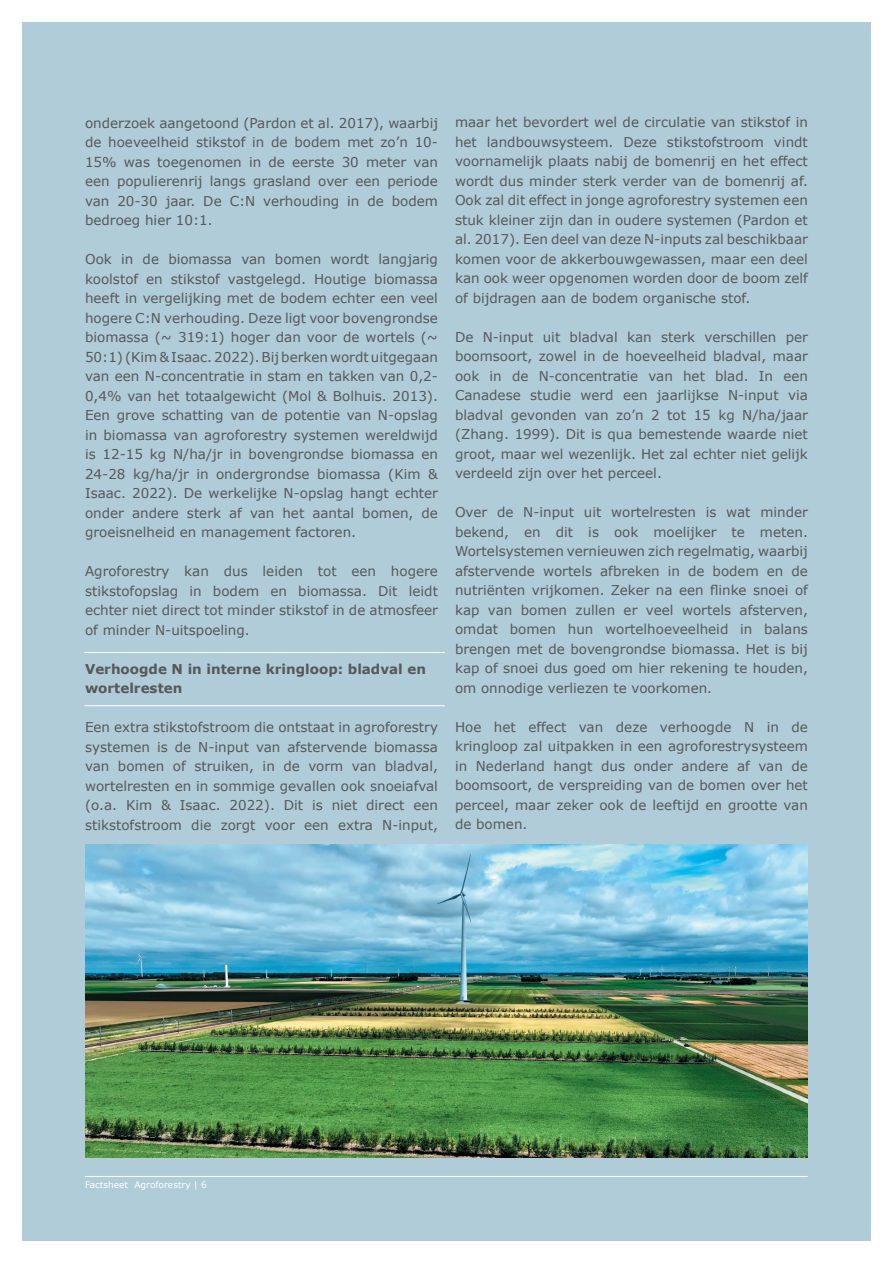
<style>
.page{position:relative;width:893px;height:1263px;background:#fff}
.page>*{position:absolute;margin:0;border:0;box-sizing:border-box;transform-origin:0 0}
.t1{font:13.5px/19.5px "Verdana";color:#57585a;text-align:justify}
.t2{font:700 13.5px/19.5px "Verdana";color:#57585a}
.t3{font:9px "Verdana";color:#fff}
</style>
<div class="page">
<div style="left:22px;top:22px;width:849px;height:1219px;background:#afccd8"></div>
<img style="left:85px;top:844px;width:723px;height:313px">
<hr style="left:85px;top:1176px;width:723px;height:1px;background:#fff">
<hr style="left:84px;top:652px;width:361px;height:1px;background:#fff">
<hr style="left:84px;top:705px;width:361px;height:1px;background:#fff">
<p class="t1" style="left:85px;top:113px;width:354px">onderzoek aangetoond (Pardon et al. 2017), waarbij de hoeveelheid stikstof in de bodem met zo’n 10- 15% was toegenomen in de eerste 30 meter van een populierenrij langs grasland over een periode van 20-30 jaar. De C:N verhouding in de bodem bedroeg hier 10:1.</p>
<p class="t1" style="left:85px;top:250px;width:354px">Ook in de biomassa van bomen wordt langjarig koolstof en stikstof vastgelegd. Houtige biomassa heeft in vergelijking met de bodem echter een veel hogere C:N verhouding. Deze ligt voor bovengrondse biomassa (~ 319:1) hoger dan voor de wortels (~ 50:1) (Kim &amp; Isaac. 2022). Bij berken wordt uitgegaan van een N-concentratie in stam en takken van 0,2- 0,4% van het totaalgewicht (Mol &amp; Bolhuis. 2013).<br>Een grove schatting van de potentie van N-opslag in biomassa van agroforestry systemen wereldwijd is 12-15 kg N/ha/jr in bovengrondse biomassa en 24-28 kg/ha/jr in ondergrondse biomassa (Kim &amp; Isaac. 2022). De werkelijke N-opslag hangt echter onder andere sterk af van het aantal bomen, de groeisnelheid en management factoren.</p>
<p class="t1" style="left:85px;top:561px;width:354px">Agroforestry kan dus leiden tot een hogere stikstofopslag in bodem en biomassa. Dit leidt echter niet direct tot minder stikstof in de atmosfeer of minder N-uitspoeling.</p>
<p class="t2" style="left:85px;top:659px;width:342px">Verhoogde N in interne kringloop: bladval en wortelresten</p>
<p class="t1" style="left:85px;top:717px;width:354px">Een extra stikstofstroom die ontstaat in agroforestry systemen is de N-input van afstervende biomassa van bomen of struiken, in de vorm van bladval, wortelresten en in sommige gevallen ook snoeiafval (o.a. Kim &amp; Isaac. 2022). Dit is niet direct een stikstofstroom die zorgt voor een extra N-input,</p>
<p class="t1" style="left:455px;top:113px;width:354px">maar het bevordert wel de circulatie van stikstof in het landbouwsysteem. Deze stikstofstroom vindt voornamelijk plaats nabij de bomenrij en het effect wordt dus minder sterk verder van de bomenrij af.<br>Ook zal dit effect in jonge agroforestry systemen een stuk kleiner zijn dan in oudere systemen (Pardon et al. 2017). Een deel van deze N-inputs zal beschikbaar komen voor de akkerbouwgewassen, maar een deel kan ook weer opgenomen worden door de boom zelf of bijdragen aan de bodem organische stof.</p>
<p class="t1" style="left:455px;top:327px;width:354px">De N-input uit bladval kan sterk verschillen per boomsoort, zowel in de hoeveelheid bladval, maar ook in de N-concentratie van het blad. In een Canadese studie werd een jaarlijkse N-input via bladval gevonden van zo’n 2 tot 15 kg N/ha/jaar (Zhang. 1999). Dit is qua bemestende waarde niet groot, maar wel wezenlijk. Het zal echter niet gelijk verdeeld zijn over het perceel.</p>
<p class="t1" style="left:455px;top:503px;width:354px">Over de N-input uit wortelresten is wat minder bekend, en dit is ook moelijker te meten.<br>Wortelsystemen vernieuwen zich regelmatig, waarbij afstervende wortels afbreken in de bodem en de nutriënten vrijkomen. Zeker na een flinke snoei of kap van bomen zullen er veel wortels afsterven, omdat bomen hun wortelhoeveelheid in balans brengen met de bovengrondse biomassa. Het is bij kap of snoei dus goed om hier rekening te houden, om onnodige verliezen te voorkomen.</p>
<p class="t1" style="left:455px;top:717px;width:354px">Hoe het effect van deze verhoogde N in de kringloop zal uitpakken in een agroforestrysysteem in Nederland hangt dus onder andere af van de boomsoort, de verspreiding van de bomen over het perceel, maar zeker ook de leeftijd en grootte van de bomen.</p>
<p class="t3" style="left:85px;top:1178px;width:123px">Factsheet Agroforestry | 6</p>
</div>
